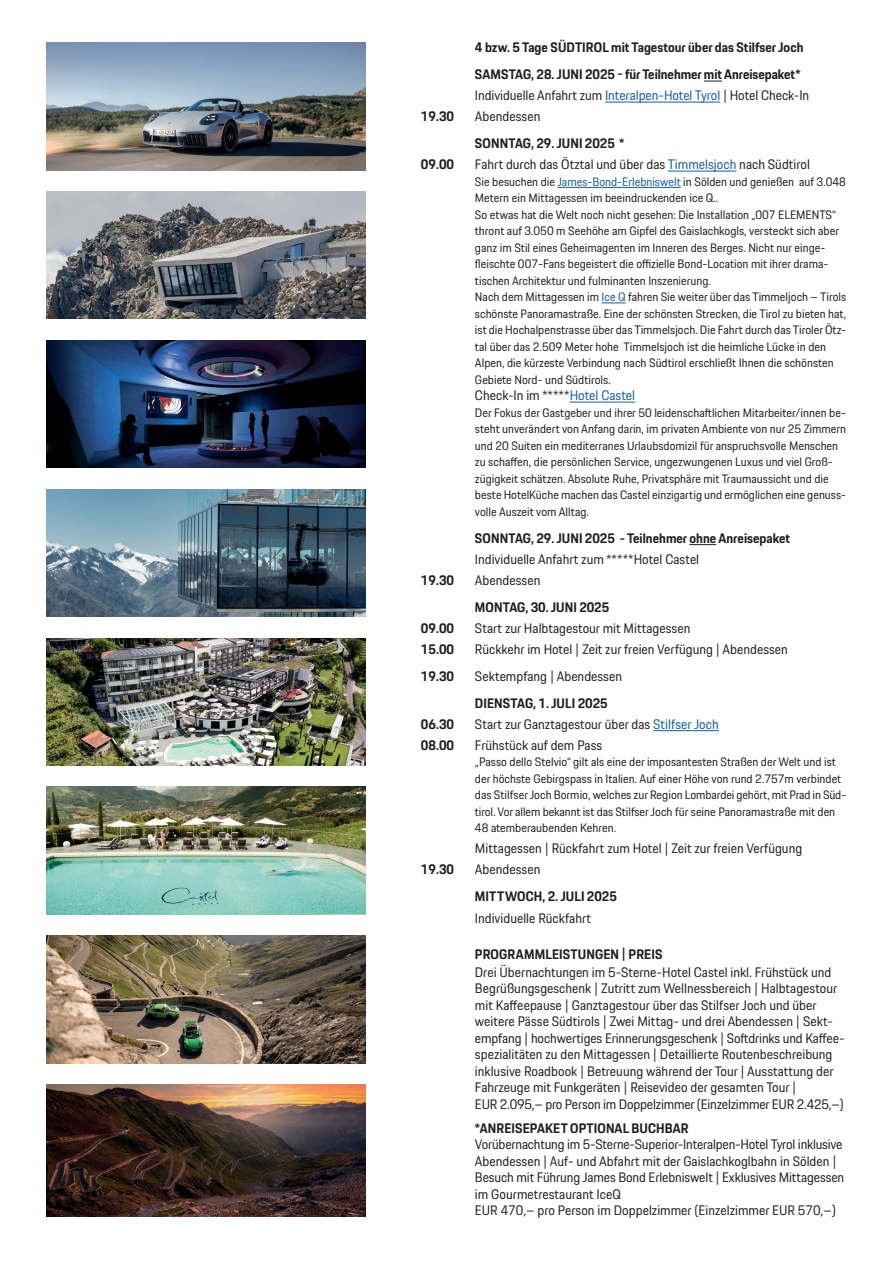
<style>
.page{position:relative;width:893px;height:1263px;background:#fff}
.page>*{position:absolute;margin:0;border:0;box-sizing:border-box;transform-origin:0 0}
.t1{font:13.5px/16.5px "Porsche Next";color:#231f20}
.t2{font:700 13.5px/27px "Porsche Next";letter-spacing:.005em;color:#231f20}
.t3{font:12px/16.5px "Porsche Next";color:#231f20}
.s1{color:#175d9e}
</style>
<div class="page">
<svg style="left:704px;top:81px;width:18px;height:1px"></svg>
<hr style="left:605px;top:102px;width:115px;height:1px;background:#175d9e">
<hr style="left:668px;top:171px;width:68px;height:1px;background:#175d9e">
<hr style="left:557px;top:187px;width:124px;height:1px;background:#175d9e">
<svg style="left:602px;top:303px;width:24px;height:1px"></svg>
<hr style="left:570px;top:402px;width:65px;height:1px;background:#175d9e">
<svg style="left:689px;top:544px;width:27px;height:1px"></svg>
<hr style="left:653px;top:730px;width:66px;height:1px;background:#175d9e">
<img style="left:47px;top:1084px;width:319px;height:132px">
<img style="left:47px;top:43px;width:319px;height:127px">
<img style="left:47px;top:935px;width:319px;height:128px">
<img style="left:47px;top:638px;width:319px;height:127px">
<img style="left:47px;top:787px;width:319px;height:127px">
<img style="left:47px;top:191px;width:319px;height:128px">
<img style="left:47px;top:340px;width:319px;height:128px">
<img style="left:47px;top:489px;width:319px;height:128px">
<p class="t2" style="left:475px;top:34px;width:330px">4 bzw. 5 Tage SÜDTIROL mit Tagestour über das Stilfser Joch<br>SAMSTAG, 28. JUNI 2025 - für Teilnehmer mit Anreisepaket*</p>
<p class="t1" style="left:475px;top:87px;width:336px">Individuelle Anfahrt zum <span class="s1">Interalpen-Hotel Tyrol</span> | Hotel Check-In</p>
<p class="t2" style="left:421px;top:103px;width:35px">19.30</p>
<p class="t1" style="left:475px;top:108px;width:67px">Abendessen</p>
<p class="t2" style="left:475px;top:130px;width:151px">SONNTAG, 29. JUNI 2025 *</p>
<p class="t2" style="left:421px;top:151px;width:35px">09.00</p>
<p class="t1" style="left:475px;top:156px;width:337px">Fahrt durch das Ötztal und über das <span class="s1">Timmelsjoch</span> nach Südtirol</p>
<p class="t3" style="left:475px;top:173px;width:373px">Sie besuchen die <span class="s1">James-Bond-Erlebniswelt</span> in Sölden und genießen auf 3.048<br>Metern ein Mittagessen im beeindruckenden ice Q..<br>So etwas hat die Welt noch nicht gesehen: Die Installation „007 ELEMENTS“ thront auf 3.050 m Seehöhe am Gipfel des Gaislachkogls, versteckt sich aber ganz im Stil eines Geheimagenten im Inneren des Berges. Nicht nur einge&shy;fleischte 007-Fans begeistert die offizielle Bond-Location mit ihrer drama&shy;tischen Architektur und fulminanten Inszenierung.<br>Nach dem Mittagessen im <span class="s1">Ice Q</span> fahren Sie weiter über das Timmeljoch – Tirols schönste Panoramastraße. Eine der schönsten Strecken, die Tirol zu bieten hat, ist die Hochalpenstrasse über das Timmelsjoch. Die Fahrt durch das Tiroler Ötz&shy;tal über das 2.509 Meter hohe Timmelsjoch ist die heimliche Lücke in den Alpen, die kürzeste Verbindung nach Südtirol erschließt Ihnen die schönsten Gebiete Nord- und Südtirols.</p>
<p class="t1" style="left:475px;top:387px;width:162px">Check-In im *****<span class="s1">Hotel Castel</span></p>
<p class="t3" style="left:475px;top:404px;width:373px">Der Fokus der Gastgeber und ihrer 50 leidenschaftlichen Mitarbeiter/innen be&shy;steht unverändert von Anfang darin, im privaten Ambiente von nur 25 Zimmern und 20 Suiten ein mediterranes Urlaubsdomizil für anspruchsvolle Menschen zu schaffen, die persönlichen Service, ungezwungenen Luxus und viel Groß&shy;zügigkeit schätzen. Absolute Ruhe, Privatsphäre mit Traumaussicht und die beste HotelKüche machen das Castel einzigartig und ermöglichen eine genuss&shy;volle Auszeit vom Alltag.</p>
<p class="t2" style="left:475px;top:525px;width:317px">SONNTAG, 29. JUNI 2025 - Teilnehmer ohne Anreisepaket</p>
<p class="t1" style="left:475px;top:551px;width:226px">Individuelle Anfahrt zum *****Hotel Castel</p>
<p class="t2" style="left:421px;top:567px;width:35px">19.30</p>
<p class="t1" style="left:475px;top:572px;width:67px">Abendessen</p>
<p class="t2" style="left:475px;top:594px;width:136px">MONTAG, 30. JUNI 2025</p>
<p class="t2" style="left:421px;top:615px;width:35px">09.00</p>
<p class="t1" style="left:475px;top:620px;width:217px">Start zur Halbtagestour mit Mittagessen</p>
<p class="t2" style="left:421px;top:636px;width:35px">15.00</p>
<p class="t1" style="left:475px;top:641px;width:314px">Rückkehr im Hotel | Zeit zur freien Verfügung | Abendessen</p>
<p class="t2" style="left:421px;top:663px;width:35px">19.30</p>
<p class="t1" style="left:475px;top:668px;width:149px">Sektempfang | Abendessen</p>
<p class="t2" style="left:475px;top:690px;width:134px">DIENSTAG, 1. JULI 2025</p>
<p class="t2" style="left:421px;top:711px;width:35px">06.30</p>
<p class="t1" style="left:475px;top:716px;width:245px">Start zur Ganztagestour über das <span class="s1">Stilfser Joch</span></p>
<p class="t2" style="left:421px;top:732px;width:35px">08.00</p>
<p class="t1" style="left:475px;top:737px;width:129px">Frühstück auf dem Pass</p>
<p class="t3" style="left:475px;top:754px;width:373px">„Passo dello Stelvio“ gilt als eine der imposantesten Straßen der Welt und ist der höchste Gebirgspass in Italien. Auf einer Höhe von rund 2.757m verbindet das Stilfser Joch Bormio, welches zur Region Lombardei gehört, mit Prad in Süd&shy;tirol. Vor allem bekannt ist das Stilfser Joch für seine Panoramastraße mit den 48 atemberaubenden Kehren.</p>
<p class="t1" style="left:475px;top:840px;width:329px">Mittagessen | Rückfahrt zum Hotel | Zeit zur freien Verfügung</p>
<p class="t2" style="left:421px;top:856px;width:35px">19.30</p>
<p class="t1" style="left:475px;top:861px;width:67px">Abendessen</p>
<p class="t2" style="left:475px;top:883px;width:143px">MITTWOCH, 2. JULI 2025</p>
<p class="t1" style="left:475px;top:909px;width:118px">Individuelle Rückfahrt</p>
<p class="t2" style="left:475px;top:940px;width:189px">PROGRAMMLEISTUNGEN | PREIS</p>
<p class="t1" style="left:475px;top:963px;width:371px">Drei Übernachtungen im 5-Sterne-Hotel Castel inkl. Frühstück und Begrüßungsgeschenk | Zutritt zum Wellnessbereich | Halbtagestour mit Kaffeepause | Ganztagestour über das Stilfser Joch und über weitere Pässe Südtirols | Zwei Mittag- und drei Abendessen | Sekt&shy;empfang | hochwertiges Erinnerungsgeschenk | Softdrinks und Kaffee&shy;spezialitäten zu den Mittagessen | Detaillierte Routenbeschreibung inklusive Roadbook | Betreuung während der Tour | Ausstattung der Fahrzeuge mit Funkgeräten | Reisevideo der gesamten Tour |<br>EUR 2.095,– pro Person im Doppelzimmer (Einzelzimmer EUR 2.425,–)</p>
<p class="t2" style="left:475px;top:1114px;width:215px">*ANREISEPAKET OPTIONAL BUCHBAR</p>
<p class="t1" style="left:475px;top:1136px;width:371px">Vorübernachtung im 5-Sterne-Superior-Interalpen-Hotel Tyrol inklusive Abendessen | Auf- und Abfahrt mit der Gaislachkoglbahn in Sölden | Besuch mit Führung James Bond Erlebniswelt | Exklusives Mittagessen im Gourmetrestaurant IceQ<br>EUR 470,– pro Person im Doppelzimmer (Einzelzimmer EUR 570,–)</p>
</div>
